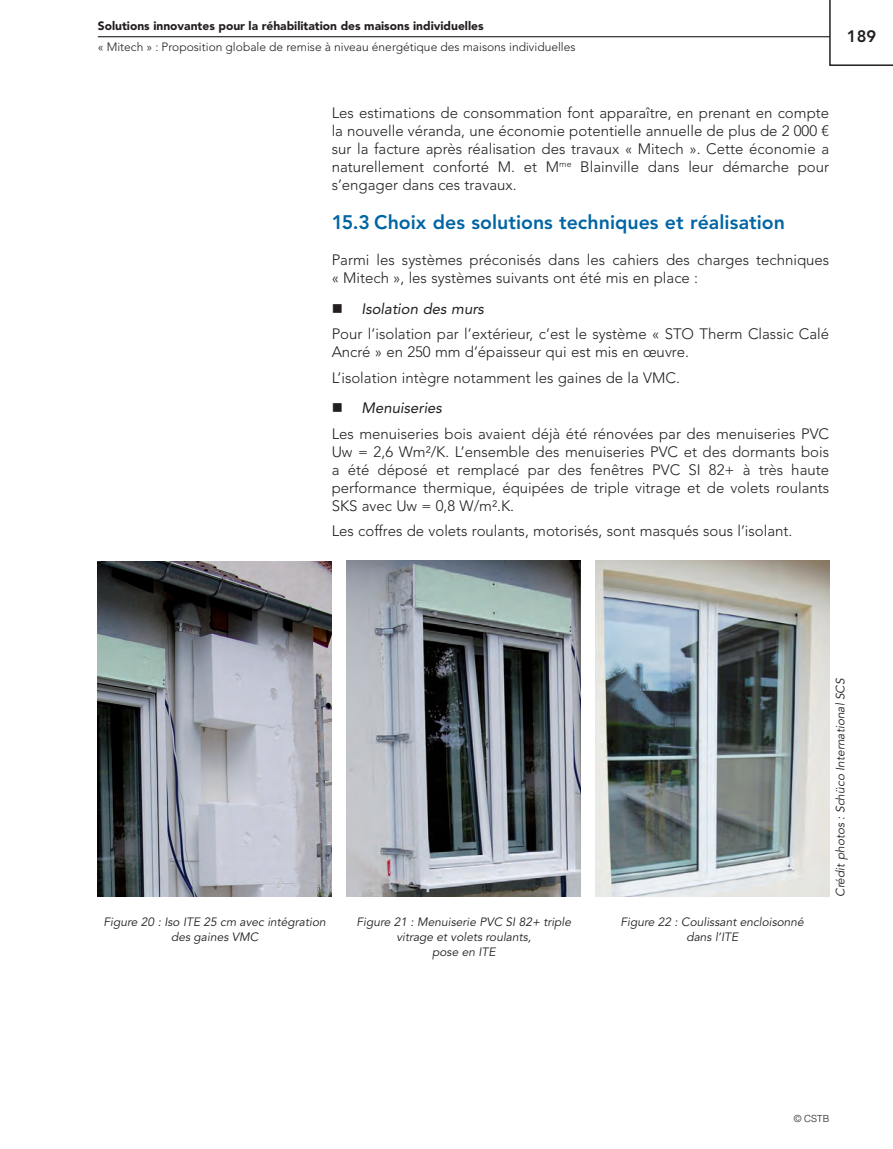
<style>
.page{position:relative;width:893px;height:1149px;background:#fff}
.page>*{position:absolute;margin:0;border:0;box-sizing:border-box;transform-origin:0 0}
.t1{font:800 19.5px "Avenir LT Std";color:#0065a4}
.t2{font:800 16.5px "Avenir LT Std";color:#231f20}
.t3{font:300 15px/18px "Avenir LT Std";color:#231f20;text-align:justify}
.t4{font:italic 15px "Avenir LT Std";color:#231f20}
.t5{font:italic 12px/15px "Avenir LT Std";color:#231f20;text-align:center}
.t6{font:300 12px "Avenir LT Std";color:#231f20}
.t7{font:900 12px "Avenir LT Std";color:#231f20}
.t8{font:300 9.75px "Helvetica LT Std";color:#231f20}
</style>
<div class="page">
<hr style="left:98px;top:36px;width:795px;height:1px;background:#231f20">
<svg style="left:829px;top:0;width:64px;height:66px"></svg>
<img style="left:98px;top:561px;width:234px;height:335px">
<img style="left:347px;top:560px;width:233px;height:336px">
<img style="left:595px;top:560px;width:234px;height:336px">
<p class="t7" style="left:98px;top:19px;width:387px">Solutions innovantes pour la réhabilitation des maisons individuelles</p>
<p class="t6" style="left:98px;top:40px;width:479px">« Mitech » : Proposition globale de remise à niveau énergétique des maisons individuelles</p>
<p class="t2" style="left:847px;top:26px;width:31px">189</p>
<p class="t3" style="left:332px;top:104px;width:499px">Les estimations de consommation font apparaître, en prenant en compte la nouvelle véranda, une économie potentielle annuelle de plus de 2 000 € sur la facture après réalisation des travaux « Mitech ». Cette économie a naturellement conforté M. et M<sup>me</sup> Blainville dans leur démarche pour s’engager dans ces travaux.</p>
<h1 class="t1" style="left:332px;top:211px;width:455px">15.3 Choix des solutions techniques et réalisation</h1>
<p class="t3" style="left:332px;top:251px;width:499px">Parmi les systèmes préconisés dans les cahiers des charges techniques « Mitech », les systèmes suivants ont été mis en place :</p>
<p class="t4" style="left:361px;top:300px;width:124px">Isolation des murs</p>
<p class="t3" style="left:332px;top:325px;width:499px">Pour l’isolation par l’extérieur, c’est le système « STO Therm Classic Calé<br>Ancré » en 250 mm d’épaisseur qui est mis en œuvre.</p>
<p class="t3" style="left:332px;top:368px;width:350px">L’isolation intègre notamment les gaines de la VMC.</p>
<p class="t4" style="left:361px;top:399px;width:82px">Menuiseries</p>
<p class="t3" style="left:332px;top:424px;width:499px">Les menuiseries bois avaient déjà été rénovées par des menuiseries PVC Uw = 2,6 Wm²/K. L’ensemble des menuiseries PVC et des dormants bois a été déposé et remplacé par des fenêtres PVC SI 82+ à très haute performance thermique, équipées de triple vitrage et de volets roulants SKS avec Uw = 0,8 W/m².K.</p>
<p class="t3" style="left:332px;top:521px;width:462px">Les coffres de volets roulants, motorisés, sont masqués sous l’isolant.</p>
<p class="t5" style="left:104px;top:914px;width:224px">Figure 20 : Iso ITE 25 cm avec intégration des gaines VMC</p>
<p class="t5" style="left:357px;top:914px;width:216px">Figure 21 : Menuiserie PVC SI 82+ triple vitrage et volets roulants,<br>pose en ITE</p>
<p class="t5" style="left:621px;top:914px;width:185px">Figure 22 : Coulissant encloisonné dans l’ITE</p>
<p class="t5" style="left:833px;top:896px;width:220px;rotate:-90deg">Crédit photos : Schüco International SCS</p>
<p class="t8" style="left:794px;top:1111px;width:37px">© CSTB</p>
</div>
